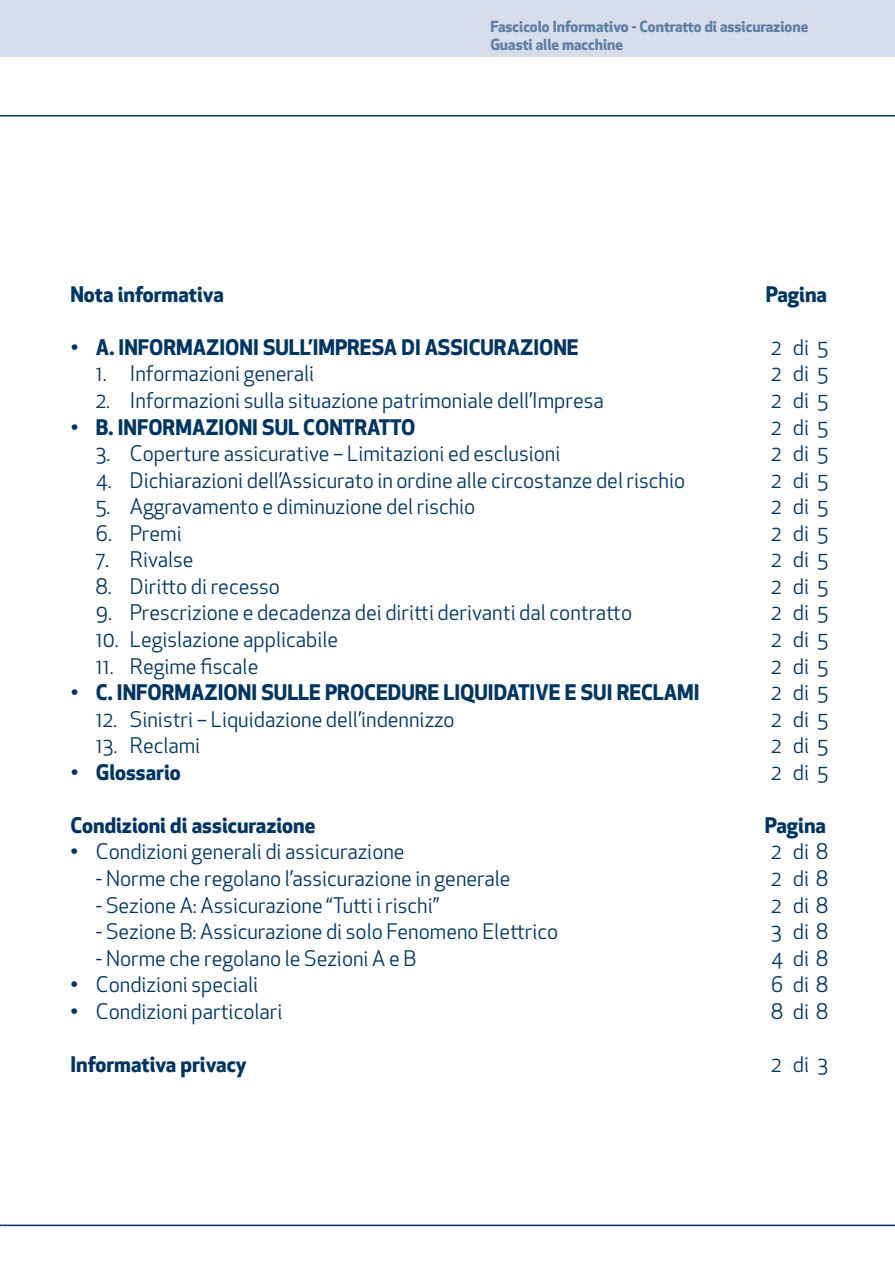
<style>
.page{position:relative;width:895px;height:1264px;background:#fff}
.page>*{position:absolute;margin:0;border:0;box-sizing:border-box;transform-origin:0 0}
.t1{font:21px "Apex New";color:#003562}
.t2{font:700 21px "Apex New";color:#003562}
.t3{font:700 15px/18px "Apex New";color:#5e7fa5}
</style>
<div class="page">
<hr style="left:2px;top:1224px;width:893px;height:2px;background:#003562">
<div style="left:0;top:0;width:895px;height:56px;background:#d6dce9"></div>
<hr style="left:0;top:115px;width:895px;height:1px;background:#003562">
<p class="t3" style="left:490px;top:17px;width:319px">Fascicolo Informativo - Contratto di assicurazione<br>Guasti alle macchine</p>
<p class="t2" style="left:70px;top:279px;width:155px">Nota informativa</p>
<p class="t2" style="left:766px;top:279px;width:63px">Pagina</p>
<p class="t2" style="left:70px;top:332px;width:510px">• A. INFORMAZIONI SULL’IMPRESA DI ASSICURAZIONE</p>
<p class="t1" style="left:771px;top:334px;width:58px">2 di5</p>
<p class="t1" style="left:96px;top:360px;width:220px">1. Informazioni generali</p>
<p class="t1" style="left:771px;top:360px;width:58px">2 di5</p>
<p class="t1" style="left:96px;top:387px;width:509px">2. Informazioni sulla situazione patrimoniale dell’Impresa</p>
<p class="t1" style="left:771px;top:387px;width:58px">2 di5</p>
<p class="t2" style="left:70px;top:412px;width:347px">• B. INFORMAZIONI SUL CONTRATTO</p>
<p class="t1" style="left:771px;top:414px;width:58px">2 di5</p>
<p class="t1" style="left:96px;top:440px;width:466px">3. Coperture assicurative – Limitazioni ed esclusioni</p>
<p class="t1" style="left:771px;top:440px;width:58px">2 di5</p>
<p class="t1" style="left:96px;top:467px;width:591px">4. Dichiarazioni dell’Assicurato in ordine alle circostanze del rischio</p>
<p class="t1" style="left:771px;top:467px;width:58px">2 di5</p>
<p class="t1" style="left:96px;top:493px;width:381px">5. Aggravamento e diminuzione del rischio</p>
<p class="t1" style="left:771px;top:493px;width:58px">2 di5</p>
<p class="t1" style="left:96px;top:520px;width:87px">6. Premi</p>
<p class="t1" style="left:771px;top:520px;width:58px">2 di5</p>
<p class="t1" style="left:96px;top:546px;width:99px">7. Rivalse</p>
<p class="t1" style="left:771px;top:546px;width:58px">2 di5</p>
<p class="t1" style="left:96px;top:573px;width:185px">8. Diritto di recesso</p>
<p class="t1" style="left:771px;top:573px;width:58px">2 di5</p>
<p class="t1" style="left:96px;top:599px;width:538px">9. Prescrizione e decadenza dei diritti derivanti dal contratto</p>
<p class="t1" style="left:771px;top:599px;width:58px">2 di5</p>
<p class="t1" style="left:96px;top:626px;width:244px">10. Legislazione applicabile</p>
<p class="t1" style="left:771px;top:626px;width:58px">2 di5</p>
<p class="t1" style="left:96px;top:652px;width:164px">11. Regime fiscale</p>
<p class="t1" style="left:771px;top:652px;width:58px">2 di5</p>
<p class="t2" style="left:70px;top:677px;width:631px">• C. INFORMAZIONI SULLE PROCEDURE LIQUIDATIVE E SUI RECLAMI</p>
<p class="t1" style="left:771px;top:679px;width:58px">2 di5</p>
<p class="t1" style="left:96px;top:705px;width:360px">12. Sinistri – Liquidazione dell’indennizzo</p>
<p class="t1" style="left:771px;top:705px;width:58px">2 di5</p>
<p class="t1" style="left:96px;top:732px;width:106px">13. Reclami</p>
<p class="t1" style="left:771px;top:732px;width:58px">2 di5</p>
<p class="t2" style="left:70px;top:757px;width:112px">• Glossario</p>
<p class="t1" style="left:771px;top:759px;width:58px">2 di5</p>
<p class="t2" style="left:70px;top:810px;width:246px">Condizioni di assicurazione</p>
<p class="t2" style="left:765px;top:810px;width:63px">Pagina</p>
<p class="t1" style="left:70px;top:838px;width:336px">• Condizioni generali di assicurazione</p>
<p class="t1" style="left:771px;top:838px;width:58px">2 di8</p>
<p class="t1" style="left:96px;top:865px;width:416px">- Norme che regolano l’assicurazione in generale</p>
<p class="t1" style="left:771px;top:865px;width:58px">2 di8</p>
<p class="t1" style="left:96px;top:891px;width:345px">- Sezione A: Assicurazione “Tutti i rischi”</p>
<p class="t1" style="left:771px;top:891px;width:58px">2 di8</p>
<p class="t1" style="left:96px;top:918px;width:464px">- Sezione B: Assicurazione di solo Fenomeno Elettrico</p>
<p class="t1" style="left:771px;top:918px;width:58px">3 di8</p>
<p class="t1" style="left:96px;top:944px;width:322px">- Norme che regolano le Sezioni A e B</p>
<p class="t1" style="left:771px;top:944px;width:58px">4 di8</p>
<p class="t1" style="left:70px;top:971px;width:189px">• Condizioni speciali</p>
<p class="t1" style="left:771px;top:971px;width:58px">6 di8</p>
<p class="t1" style="left:70px;top:997px;width:214px">• Condizioni particolari</p>
<p class="t1" style="left:771px;top:997px;width:58px">8 di8</p>
<p class="t2" style="left:70px;top:1049px;width:178px">Informativa privacy</p>
<p class="t1" style="left:771px;top:1051px;width:58px">2 di3</p>
</div>
